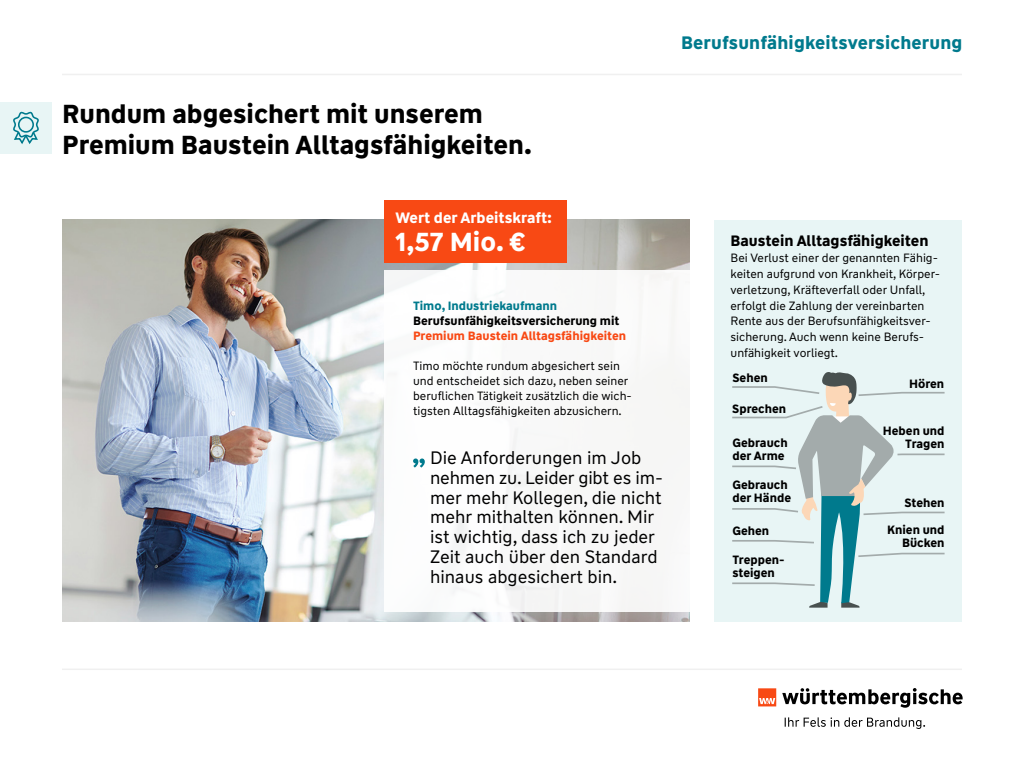
<style>
.page{position:relative;width:1024px;height:768px;background:#fff}
.page>*{position:absolute;margin:0;border:0;box-sizing:border-box;transform-origin:0 0}
.t1{font:700 26px/31.2px "WW Type";color:#000}
.WW_1_Duale_Headline{font:700 26px "WW Type";color:#fff}
.Zusammenfassung_flex{font:18px/19.8px "WW Type";color:#000}
.t2{font:700 18px "WW Type";letter-spacing:.01em;color:#007a8d}
.WW_1_Duale_Headline-2{font:700 15px "WW Type";color:#000}
.WW_1_Duale_Headline-3{font:700 15px "WW Type";color:#fff}
.WW_1_Duale_Headline-4{font:12px/15.8px "WW Type";color:#000}
.WW_3_Fließtext_Bulle{font:700 12px/13.2px "WW Type";color:#000}
.WW_1_Duale_Headline-5{font:700 12px/15px "WW Type";color:#000}
.WW_1_Duale_Headline-6{font:700 12px "WW Type";color:#f84914}
.s1{color:#007a8d}
</style>
<div class="page">
<svg style="left:785px;top:717px;width:140px;height:12px"></svg>
<svg style="left:782px;top:688px;width:181px;height:20px"></svg>
<svg style="left:758px;top:688px;width:18px;height:18px"></svg>
<hr style="left:62px;top:74px;width:900px;height:1px;background:#f0f0f0">
<hr style="left:62px;top:669px;width:900px;height:1px;background:#f0f0f0">
<div style="left:714px;top:220px;width:248px;height:402px;background:#e8f5f5"></div>
<svg style="left:732px;top:372px;width:213px;height:236px"></svg>
<div style="left:0;top:102px;width:52px;height:52px;background:#e8f5f5"></div>
<img style="left:62px;top:220px;width:628px;height:402px">
<div style="left:384px;top:270px;width:311px;height:342px;background:#fff"></div>
<svg style="left:413px;top:459px;width:12px;height:9px"></svg>
<div style="left:384px;top:200px;width:182px;height:63px;background:#f84914"></div>
<svg style="left:13px;top:111px;width:26px;height:33px"></svg>
<p class="t1" style="left:62px;top:98px;width:471px">Rundum abgesichert mit unserem<br>Premium Baustein Alltagsfähigkeiten.</p>
<h2 class="t2" style="left:681px;top:30px;width:283px">Berufsunfähigkeitsversicherung</h2>
<p class="WW_1_Duale_Headline-3" style="left:395px;top:208px;width:158px">Wert der Arbeitskraft:</p>
<p class="WW_1_Duale_Headline" style="left:395px;top:225px;width:132px">1,57 Mio. €</p>
<p class="WW_1_Duale_Headline-5" style="left:413px;top:298px;width:208px"><span class="s1">Timo, Industriekaufmann<br></span>Berufsunfähigkeitsversicherung mit</p>
<p class="WW_1_Duale_Headline-6" style="left:413px;top:327px;width:215px">Premium Baustein Alltagsfähigkeiten</p>
<p class="WW_1_Duale_Headline-4" style="left:413px;top:358px;width:219px;line-height:15px">Timo möchte rundum abgesichert sein und entscheidet sich dazu, neben seiner beruflichen Tätigkeit zusätzlich die wich&shy;tigsten Alltagsfähigkeiten abzusichern.</p>
<p class="Zusammenfassung_flex" style="left:430px;top:448px;width:234px">Die Anforderungen im Job nehmen zu. Leider gibt es im&shy;mer mehr Kollegen, die nicht mehr mithalten können. Mir ist wichtig, dass ich zu jeder<br>Zeit auch über den Standard hinaus abgesichert bin.</p>
<p class="WW_1_Duale_Headline-2" style="left:731px;top:231px;width:200px">Baustein Alltagsfähigkeiten</p>
<p class="WW_1_Duale_Headline-4" style="left:731px;top:250px;width:211px">Bei Verlust einer der genannten Fähig&shy;keiten aufgrund von Krankheit, Körper&shy;verletzung, Kräfteverfall oder Unfall, erfolgt die Zahlung der vereinbarten Rente aus der Berufsunfähigkeitsver&shy;sicherung. Auch wenn keine Berufs&shy;unfähigkeit vorliegt.</p>
<p class="WW_3_Fließtext_Bulle" style="left:732px;top:371px;width:37px">Sehen</p>
<p class="WW_3_Fließtext_Bulle" style="left:909px;top:377px;width:37px">Hören</p>
<p class="WW_3_Fließtext_Bulle" style="left:732px;top:402px;width:55px">Sprechen</p>
<p class="WW_3_Fließtext_Bulle" style="left:732px;top:436px;width:57px">Gebrauch der Arme</p>
<p class="WW_3_Fließtext_Bulle" style="left:732px;top:479px;width:60px">Gebrauch der Hände</p>
<p class="WW_3_Fließtext_Bulle" style="left:883px;top:424px;width:63px;text-align:right">Heben und<br>Tragen</p>
<p class="WW_3_Fließtext_Bulle" style="left:905px;top:496px;width:42px">Stehen</p>
<p class="WW_3_Fließtext_Bulle" style="left:732px;top:525px;width:38px">Gehen</p>
<p class="WW_3_Fließtext_Bulle" style="left:732px;top:553px;width:54px">Treppen&shy;steigen</p>
<p class="WW_3_Fließtext_Bulle" style="left:887px;top:523px;width:59px;text-align:right">Knien und<br>Bücken</p>
</div>
